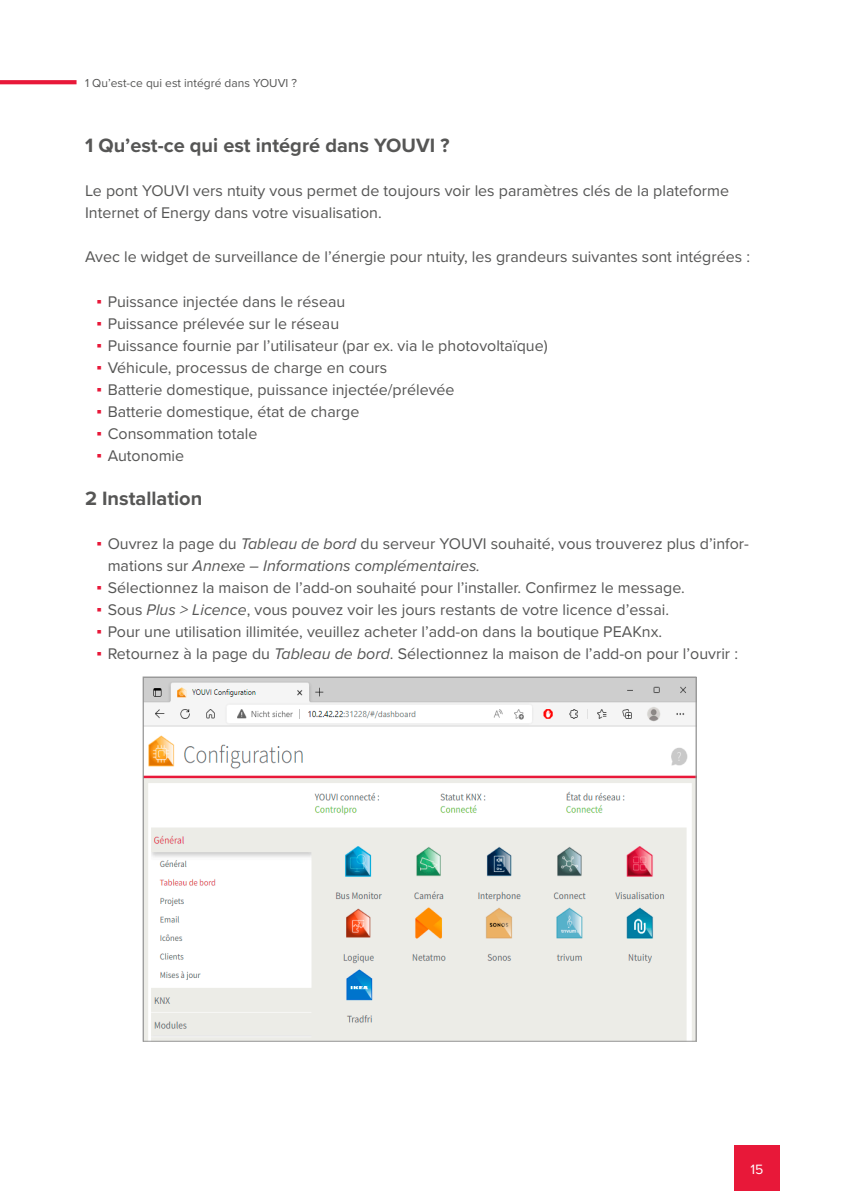
<style>
.page{position:relative;width:842px;height:1191px;background:#fff}
.page>*{position:absolute;margin:0;border:0;box-sizing:border-box;transform-origin:0 0}
.Überschrift_Ebene_1{font:700 20px "Proxima Nova";color:#565655}
.Fließtext_8pt__80__S{font:16px/22px "Proxima Nova";color:#565655}
.t1{font:14px "Proxima Nova";color:#fff}
.t2{font:12px "Proxima Nova";color:#565655}
.s1{font-family:"Verdana";color:#e81839}
.s2{font-style:italic}
</style>
<div class="page">
<div style="left:734px;top:1145px;width:46px;height:46px;background:#e81839"></div>
<svg style="left:0;top:80px;width:77px;height:4px"></svg>
<img style="left:145px;top:679px;width:549px;height:360px">
<p class="t2" style="left:85px;top:74px;width:214px">1 Qu’est-ce qui est intégré dans YOUVI ?</p>
<p class="Überschrift_Ebene_1" style="left:85px;top:131px;width:366px">1 Qu’est-ce qui est intégré dans YOUVI ?</p>
<p class="Fließtext_8pt__80__S" style="left:85px;top:179px;width:645px">Le pont YOUVI vers ntuity vous permet de toujours voir les paramètres clés de la plateforme<br>Internet of Energy dans votre visualisation.</p>
<p class="Fließtext_8pt__80__S" style="left:85px;top:245px;width:666px">Avec le widget de surveillance de l’énergie pour ntuity, les grandeurs suivantes sont intégrées :</p>
<p class="Fließtext_8pt__80__S" style="left:96px;top:289px;width:250px"><span class="s1">▪</span> Puissance injectée dans le réseau</p>
<p class="Fließtext_8pt__80__S" style="left:96px;top:311px;width:244px"><span class="s1">▪</span> Puissance prélevée sur le réseau</p>
<p class="Fließtext_8pt__80__S" style="left:96px;top:333px;width:453px"><span class="s1">▪</span> Puissance fournie par l’utilisateur (par ex. via le photovoltaïque)</p>
<p class="Fließtext_8pt__80__S" style="left:96px;top:355px;width:292px"><span class="s1">▪</span> Véhicule, processus de charge en cours</p>
<p class="Fließtext_8pt__80__S" style="left:96px;top:377px;width:360px"><span class="s1">▪</span> Batterie domestique, puissance injectée/prélevée</p>
<p class="Fließtext_8pt__80__S" style="left:96px;top:399px;width:264px"><span class="s1">▪</span> Batterie domestique, état de charge</p>
<p class="Fließtext_8pt__80__S" style="left:96px;top:421px;width:163px"><span class="s1">▪</span> Consommation totale</p>
<p class="Fließtext_8pt__80__S" style="left:96px;top:443px;width:89px"><span class="s1">▪</span> Autonomie</p>
<p class="Überschrift_Ebene_1" style="left:85px;top:483px;width:119px">2 Installation</p>
<p class="Fließtext_8pt__80__S" style="left:108px;top:531px;width:643px;text-indent:-11px"><span class="s1">▪</span> Ouvrez la page du <span class="s2">Tableau de bord</span> du serveur YOUVI souhaité, vous trouverez plus d’infor&shy;mations sur <span class="s2">Annexe – Informations complémentaires.</span></p>
<p class="Fließtext_8pt__80__S" style="left:96px;top:575px;width:590px"><span class="s1">▪</span> Sélectionnez la maison de l’add-on souhaité pour l’installer. Confirmez le message.</p>
<p class="Fließtext_8pt__80__S" style="left:96px;top:597px;width:574px"><span class="s1">▪</span> Sous <span class="s2">Plus &gt; Licence</span>, vous pouvez voir les jours restants de votre licence d’essai.</p>
<p class="Fließtext_8pt__80__S" style="left:96px;top:619px;width:567px"><span class="s1">▪</span> Pour une utilisation illimitée, veuillez acheter l’add-on dans la boutique PEAKnx.</p>
<p class="Fließtext_8pt__80__S" style="left:96px;top:641px;width:643px"><span class="s1">▪</span> Retournez à la page du <span class="s2">Tableau de bord</span>. Sélectionnez la maison de l’add-on pour l’ouvrir :</p>
<p class="t1" style="left:750px;top:1159px;width:15px">15</p>
</div>
